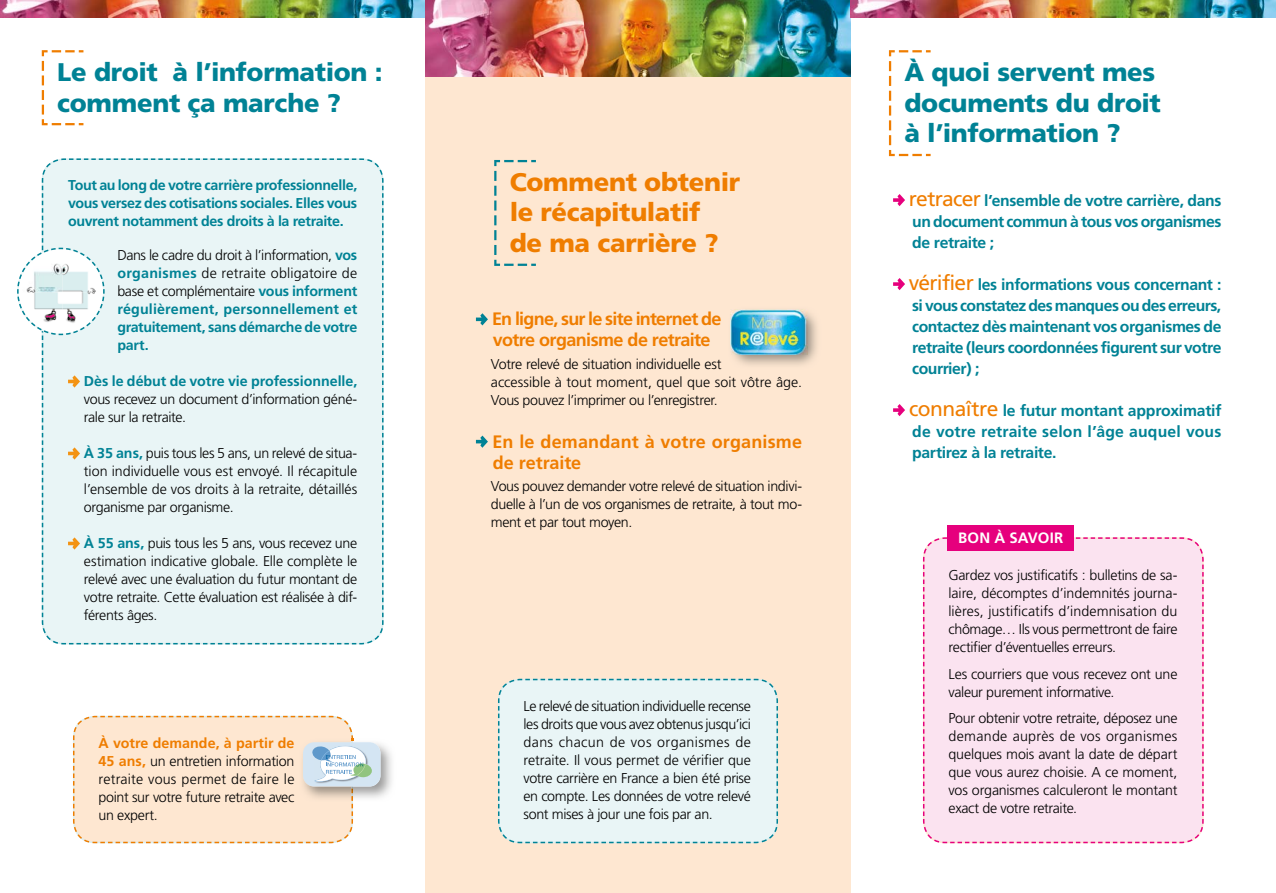
<style>
.page{position:relative;width:1276px;height:893px;background:#fff}
.page>*{position:absolute;margin:0;border:0;box-sizing:border-box;transform-origin:0 0}
.t1{font:900 25.5px/30.6px "Frutiger";letter-spacing:-.01em;color:#008295}
.t2{font:900 25.5px/30.6px "Frutiger";letter-spacing:-.01em;color:#ef7d00}
.t3{font:700 18px/21px "Frutiger";letter-spacing:-.03em;color:#ef7d00}
.t4{font:700 18px/21px "Frutiger";letter-spacing:.005em;color:#ef7d00}
.t5{font:700 15.75px/21px "Frutiger";letter-spacing:-.03em;color:#008295;text-align:justify}
.t6{font:700 15px "Frutiger";letter-spacing:.005em;color:#fff}
.t7{font:300 14.25px/18px "Frutiger";letter-spacing:-.025em;color:#000;text-align:justify}
.t8{font:700 14.25px/18px "Frutiger";letter-spacing:-.02em;color:#008295;text-align:justify}
.t9{font:700 14.25px "Frutiger";color:#008295}
.s1{font-weight:300;color:#000}
.s2{font-weight:700;color:#008295}
.s3{font-weight:700;color:#ef7d00}
.s4{font-weight:400;font-size:21px;color:#ef7d00}
</style>
<div class="page">
<div style="left:425px;top:0;width:425px;height:893px;background:#fee7d1"></div>
<img style="left:0;top:0;width:425px;height:17px">
<img style="left:425px;top:0;width:425px;height:77px">
<img style="left:850px;top:0;width:426px;height:17px">
<div style="left:42px;top:158px;width:341px;height:486px;background:#e9f5f6"></div>
<svg style="left:42px;top:50px;width:41px;height:75px"></svg>
<svg style="left:494px;top:160px;width:42px;height:106px"></svg>
<svg style="left:893px;top:194px;width:12px;height:12px"></svg>
<svg style="left:893px;top:278px;width:12px;height:12px"></svg>
<svg style="left:893px;top:404px;width:12px;height:12px"></svg>
<svg style="left:889px;top:50px;width:41px;height:106px"></svg>
<svg style="left:476px;top:313px;width:12px;height:12px"></svg>
<svg style="left:476px;top:436px;width:12px;height:12px"></svg>
<img style="left:733px;top:309px;width:84px;height:56px">
<img style="left:730px;top:310px;width:77px;height:44px">
<div style="left:498px;top:679px;width:280px;height:164px;background:#e9f5f6"></div>
<img style="left:372px;top:742px;width:20px;height:56px">
<div style="left:303px;top:742px;width:77px;height:44px;background:#d4e5f3;border-radius:11px"></div>
<svg style="left:73px;top:716px;width:299px;height:127px"></svg>
<svg style="left:17px;top:186px;width:88px;height:431px"></svg>
<div style="left:923px;top:537px;width:280px;height:306px;background:#fbe3f0"></div>
<div style="left:947px;top:525px;width:127px;height:26px;background:#e6007d"></div>
<h1 class="t1" style="left:57px;top:57px;width:327px">Le droit à l’information : comment ça marche ?</h1>
<p class="t8" style="left:68px;top:176px;width:291px">Tout au long de votre carrière professionnelle, vous versez des cotisations sociales. Elles vous ouvrent notamment des droits à la retraite.</p>
<p class="t8" style="left:117px;top:246px;width:241px"><span class="s1">Dans le cadre du droit à l’information,</span> vos organismes <span class="s1">de retraite obligatoire de base et complémentaire</span> vous informent régulièrement, personnellement et gratuitement, sans démarche de votre part.</p>
<p class="t9" style="left:84px;top:373px;width:275px">Dès le début de votre vie professionnelle,</p>
<p class="t7" style="left:84px;top:390px;width:275px">vous recevez un document d’information géné&shy;rale sur la retraite.</p>
<p class="t7" style="left:84px;top:444px;width:275px"><span class="s2">À 35 ans,</span> puis tous les 5 ans, un relevé de situa&shy;tion individuelle vous est envoyé. Il récapitule l’ensemble de vos droits à la retraite, détaillés organisme par organisme.</p>
<p class="t7" style="left:84px;top:534px;width:275px"><span class="s2">À 55 ans,</span> puis tous les 5 ans, vous recevez une estimation indicative globale. Elle complète le relevé avec une évaluation du futur montant de votre retraite. Cette évaluation est réalisée à dif&shy;férents âges.</p>
<p class="t7" style="left:98px;top:734px;width:197px"><span class="s3">À votre demande, à partir de 45 ans,</span> un entretien information retraite vous permet de faire le point sur votre future retraite avec un expert.</p>
<h1 class="t2" style="left:510px;top:167px;width:232px">Comment obtenir le récapitulatif<br>de ma carrière ?</h1>
<p class="t3" style="left:492px;top:309px;width:231px">En ligne, sur le site internet de votre organisme de retraite</p>
<p class="t7" style="left:491px;top:355px;width:313px;text-align:left">Votre relevé de situation individuelle est<br>accessible à tout moment, quel que soit vôtre âge.<br>Vous pouvez l’imprimer ou l’enregistrer.</p>
<p class="t4" style="left:492px;top:431px;width:311px">En le demandant à votre organisme de retraite</p>
<p class="t7" style="left:491px;top:477px;width:313px">Vous pouvez demander votre relevé de situation indivi&shy;duelle à l’un de vos organismes de retraite, à tout mo&shy;ment et par tout moyen.</p>
<p class="t7" style="left:523px;top:697px;width:229px">Le relevé de situation individuelle recense les droits que vous avez obtenus jusqu’ici dans chacun de vos organismes de retraite. Il vous permet de vérifier que votre carrière en France a bien été prise en compte. Les données de votre relevé sont mises à jour une fois par an.</p>
<h1 class="t1" style="left:904px;top:57px;width:258px">À quoi servent mes documents du droit à l’information ?</h1>
<p class="t5" style="left:909px;top:190px;width:314px"><span class="s4">retracer</span> l’ensemble de votre carrière, dans un document commun à tous vos organismes de retraite ;</p>
<p class="t5" style="left:909px;top:274px;width:314px"><span class="s4">vérifier</span> les informations vous concernant : si vous constatez des manques ou des erreurs, contactez dès maintenant vos organismes de retraite (leurs coordonnées figurent sur votre courrier) ;</p>
<p class="t5" style="left:909px;top:400px;width:314px"><span class="s4">connaître</span> le futur montant approximatif de votre retraite selon l’âge auquel vous partirez à la retraite.</p>
<p class="t6" style="left:958px;top:529px;width:106px">BON À SAVOIR</p>
<p class="t7" style="left:948px;top:566px;width:230px">Gardez vos justificatifs : bulletins de sa&shy;laire, décomptes d’indemnités journa&shy;lières, justificatifs d’indemnisation du chômage… Ils vous permettront de faire rectifier d’éventuelles erreurs.</p>
<p class="t7" style="left:948px;top:665px;width:230px">Les courriers que vous recevez ont une valeur purement informative.</p>
<p class="t7" style="left:948px;top:709px;width:230px">Pour obtenir votre retraite, déposez une demande auprès de vos organismes quelques mois avant la date de départ que vous aurez choisie. A ce moment, vos organismes calculeront le montant exact de votre retraite.</p>
</div>
